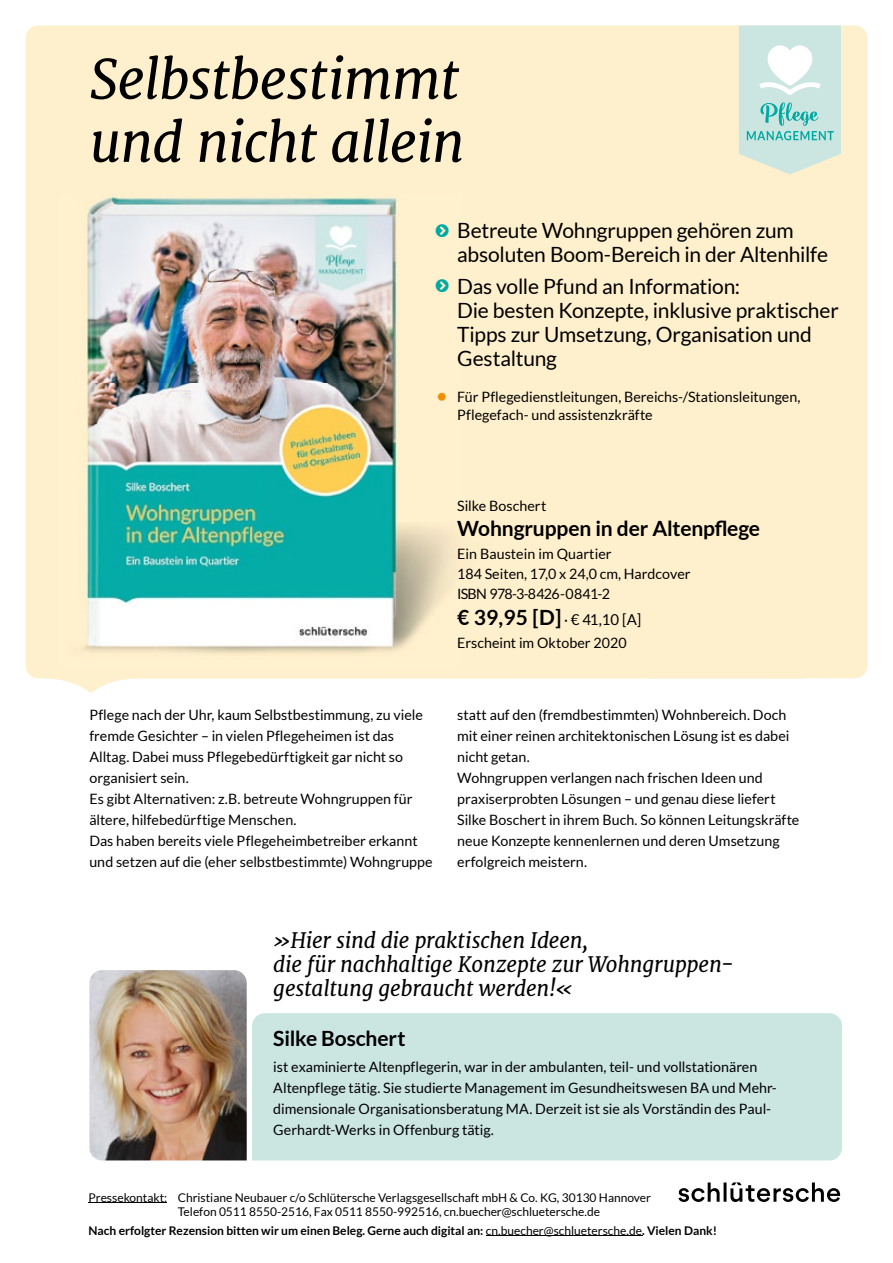
<style>
.page{position:relative;width:893px;height:1263px;background:#fff}
.page>*{position:absolute;margin:0;border:0;box-sizing:border-box;transform-origin:0 0}
.t1{font:italic 54px/63px "Merriweather";letter-spacing:-.02em;color:#000}
.t2{font:21px/24px "Lato";letter-spacing:-.01em;color:#000}
.t3{font:italic 21px/24px "Merriweather";letter-spacing:-.01em;color:#000}
.t4{font:700 21px "Lato";letter-spacing:-.005em;color:#000}
.t5{font:14.25px/21px "Lato";color:#000}
.t6{font:12px/14.4px "Lato";color:#000}
.t7{font:700 12px "Lato";color:#000}
.s1{font-size:21px;color:#f48e00}
.s2{font-weight:400;font-size:14.25px}
.s3{font-weight:400;font-size:15px}
.s4{font-weight:400}
</style>
<div class="page">
<div style="left:26px;top:26px;width:841px;height:652px;background:#fff0cd;border-radius:13px"></div>
<svg style="left:739px;top:26px;width:102px;height:148px;background:#cae5df"></svg>
<svg style="left:42px;top:678px;width:778px;height:15px"></svg>
<div style="left:252px;top:1013px;width:590px;height:147px;background:#cbe5e1"></div>
<img style="left:89px;top:970px;width:158px;height:190px">
<img style="left:83px;top:196px;width:369px;height:457px">
<hr style="left:89px;top:1202px;width:78px;height:1px;background:#000">
<hr style="left:486px;top:1235px;width:156px;height:1px;background:#000">
<svg style="left:678px;top:1182px;width:162px;height:20px"></svg>
<svg style="left:436px;top:224px;width:13px;height:13px"></svg>
<svg style="left:436px;top:280px;width:13px;height:12px"></svg>
<h1 class="t1" style="left:89px;top:47px;width:377px">Selbstbestimmt und nicht allein</h1>
<h2 class="t2" style="left:457px;top:218px;width:372px">Betreute Wohngruppen gehören zum absoluten Boom-Bereich in der Altenhilfe</h2>
<h2 class="t2" style="left:457px;top:274px;width:383px">Das volle Pfund an Information:<br>Die besten Konzepte, inklusive praktischer<br>Tipps zur Umsetzung, Organisation und<br>Gestaltung</h2>
<p class="t5" style="left:457px;top:387px;width:345px;line-height:18px;text-indent:-21px"><span class="s1">•</span> Für Pflegedienstleitungen, Bereichs-/Stationsleitungen,<br>Pflegefach- und assistenzkräfte</p>
<p class="t5" style="left:457px;top:495px;width:91px">Silke Boschert</p>
<h2 class="t4" style="left:457px;top:516px;width:304px">Wohngruppen in der Altenpflege</h2>
<p class="t5" style="left:457px;top:543px;width:235px;line-height:20.1px">Ein Baustein im Quartier<br>184 Seiten, 17,0 x 24,0 cm, Hardcover<br>ISBN 978-3-8426-0841-2</p>
<h2 class="t4" style="left:457px;top:606px;width:186px">€ 39,95 [D] <span class="s2">·</span> <span class="s3">€ 41 ,10 [A]</span></h2>
<p class="t5" style="left:457px;top:632px;width:171px">Erscheint im Oktober 2020</p>
<p class="t5" style="left:89px;top:704px;width:345px">Pflege nach der Uhr, kaum Selbstbestimmung, zu viele fremde Gesichter – in vielen Pflegeheimen ist das Alltag. Dabei muss Pflegebedürftigkeit gar nicht so organisiert sein.<br>Es gibt Alternativen: z.B. betreute Wohngruppen für ältere, hilfebedürftige Menschen.<br>Das haben bereits viele Pflegeheimbetreiber erkannt und setzen auf die (eher selbstbestimmte) Wohngruppe</p>
<p class="t5" style="left:457px;top:704px;width:344px">statt auf den (fremdbestimmten) Wohnbereich. Doch mit einer reinen architektonischen Lösung ist es dabei nicht getan.<br>Wohngruppen verlangen nach frischen Ideen und praxis erprobten Lösungen – und genau diese liefert Silke Boschert in ihrem Buch. So können Leitungskräfte neue Konzepte kennenlernen und deren Umsetzung erfolgreich meistern.</p>
<h2 class="t3" style="left:273px;top:928px;width:462px">»Hier sind die praktischen Ideen,<br>die für nach haltige Konzepte zur Wohngruppen&shy;gestaltung gebraucht werden!«</h2>
<h2 class="t4" style="left:273px;top:1026px;width:134px">Silke Boschert</h2>
<p class="t5" style="left:273px;top:1056px;width:505px">ist examinierte Altenpflegerin, war in der ambulanten, teil- und vollstationären Altenpflege tätig. Sie studierte Management im Gesundheitswesen BA und Mehr&shy;dimensionale Organisationsberatung MA. Derzeit ist sie als Vorständin des Paul-Gerhardt-Werks in Offenburg tätig.</p>
<p class="t6" style="left:178px;top:1190px;width:475px;text-indent:-89px">Pressekontakt: Christiane Neubauer c/o Schlütersche Verlagsgesellschaft mbH &amp; Co. KG, 30130 Hannover<br>Telefon 0511 8550-2516, Fax 0511 8550-992516, cn.buecher@schluetersche.de</p>
<p class="t7" style="left:89px;top:1223px;width:630px">Nach erfolgter Rezension bitten wir um einen Beleg. Gerne auch digital an: <span class="s4">cn.buecher@schluetersche.de</span>. Vielen Dank!</p>
</div>
